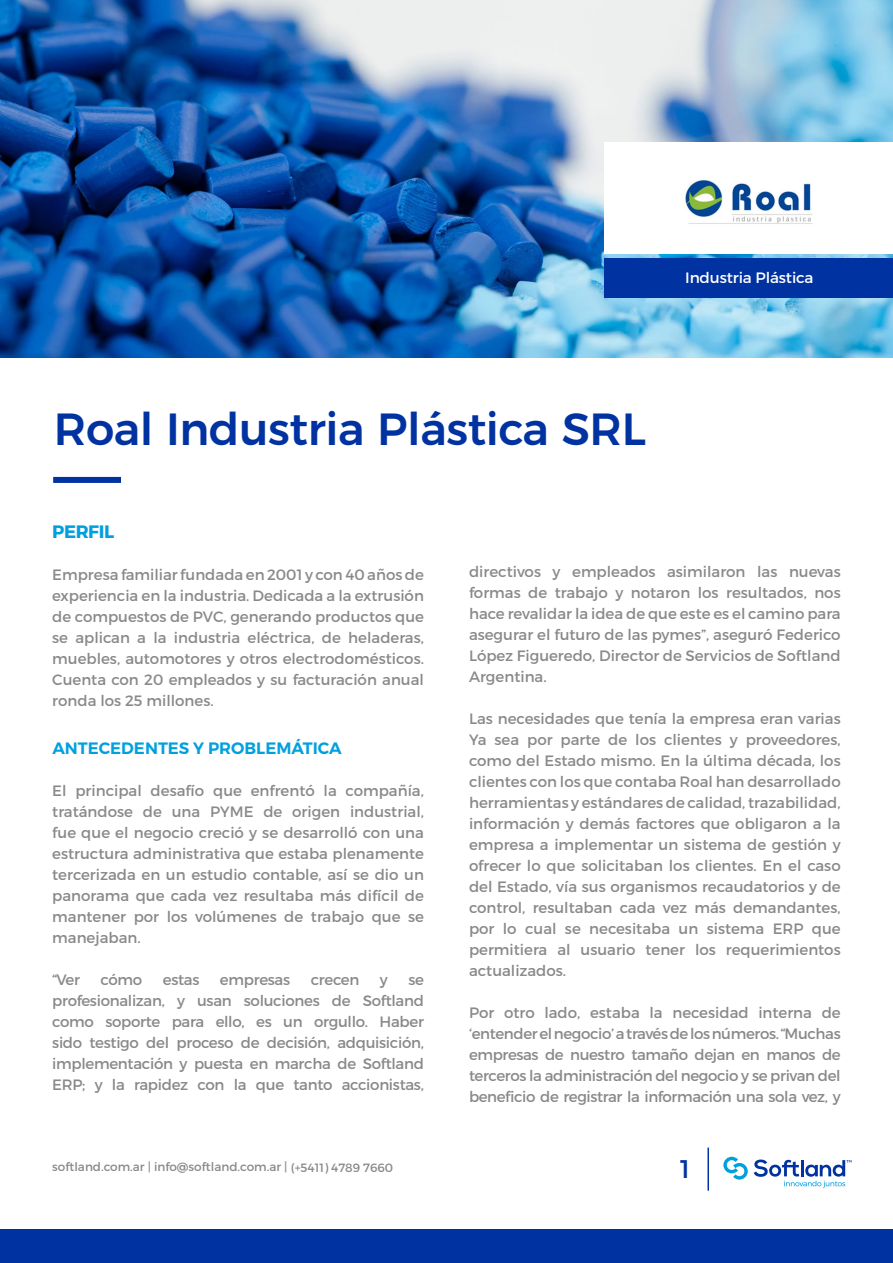
<style>
.page{position:relative;width:893px;height:1263px;background:#fff}
.page>*{position:absolute;margin:0;border:0;box-sizing:border-box;transform-origin:0 0}
.t1{font:500 45px "Montserrat";letter-spacing:-.01em;color:#0033a1}
.t2{font:25.5px "Montserrat";color:#0033a1}
.t3{font:700 18px "Montserrat";letter-spacing:-.025em;color:#00a0df}
.t4{font:600 16.5px "Montserrat";color:#00a0df}
.t5{font:15px/21px "Montserrat";color:#88898a;text-align:justify}
.t6{font:15px "Montserrat";letter-spacing:-.01em;color:#fff}
.t7{font:15px "Montserrat";letter-spacing:-.02em;color:#88898a}
.t8{font:12px "Montserrat";color:#88898a}
</style>
<div class="page">
<hr style="left:707px;top:1147px;width:2px;height:44px;background:#0033a1">
<img style="left:0;top:0;width:893px;height:357px">
<svg style="left:723px;top:1157px;width:25px;height:22px"></svg>
<svg style="left:754px;top:1159px;width:97px;height:29px"></svg>
<div style="left:0;top:1229px;width:893px;height:34px;background:#0033a1"></div>
<div style="left:53px;top:477px;width:68px;height:6px;background:#0033a1"></div>
<div style="left:604px;top:142px;width:289px;height:112px;background:#fff"></div>
<div style="left:604px;top:258px;width:289px;height:39px;background:#0033a1"></div>
<img style="left:685px;top:180px;width:128px;height:44px">
<p class="t6" style="left:685px;top:268px;width:130px">Industria Plástica</p>
<h1 class="t1" style="left:54px;top:393px;width:594px">Roal Industria Plástica SRL</h1>
<p class="t3" style="left:52px;top:520px;width:63px">PERFIL</p>
<p class="t5" style="left:52px;top:564px;width:373px">Empresa familiar fundada en 2001 y con 40 años de experiencia en la industria. Dedicada a la extrusión de compuestos de PVC, generando productos que se aplican a la industria eléctrica, de heladeras, muebles, automotores y otros electrodomésticos.<br>Cuenta con 20 empleados y su facturación anual ronda los 25 millones.</p>
<p class="t4" style="left:52px;top:737px;width:291px">ANTECEDENTES Y PROBLEMÁTICA</p>
<p class="t5" style="left:52px;top:780px;width:373px">El principal desafío que enfrentó la compañía, tratándose de una PYME de origen industrial, fue que el negocio creció y se desarrolló con una estructura administrativa que estaba plenamente tercerizada en un estudio contable, así se dio un panorama que cada vez resultaba más difícil de mantener por los volúmenes de trabajo que se manejaban.</p>
<p class="t5" style="left:52px;top:969px;width:29px">“Ver</p>
<p class="t5" style="left:101px;top:969px;width:43px">cómo</p>
<p class="t5" style="left:163px;top:969px;width:38px">estas</p>
<p class="t7" style="left:220px;top:970px;width:72px">empresas</p>
<p class="t5" style="left:311px;top:969px;width:50px">crecen</p>
<p class="t5" style="left:380px;top:969px;width:9px">y</p>
<p class="t5" style="left:52px;top:969px;width:373px;text-indent:356px">se profesionalizan, y usan soluciones de Softland como soporte para ello, es un orgullo. Haber sido testigo del proceso de decisión, adquisición, implementación y puesta en marcha de Softland ERP; y la rapidez con la que tanto accionistas,</p>
<p class="t8" style="left:52px;top:1160px;width:342px">softland.com.ar | info@softland.com.ar | (+5411) 4789 7660</p>
<p class="t5" style="left:469px;top:561px;width:373px">directivos y empleados asimilaron las nuevas formas de trabajo y notaron los resultados, nos hace revalidar la idea de que este es el camino para asegurar el futuro de las pymes”, aseguró Federico López Figueredo, Director de Servicios de Softland Argentina.</p>
<p class="t5" style="left:469px;top:708px;width:373px">Las necesidades que tenía la empresa eran varias Ya sea por parte de los clientes y proveedores, como del Estado mismo. En la última década, los clientes con los que contaba Roal han desarrollado herramientas y estándares de calidad, trazabilidad, información y demás factores que obligaron a la empresa a implementar un sistema de gestión y ofrecer lo que solicitaban los clientes. En el caso del Estado, vía sus organismos recaudatorios y de control, resultaban cada vez más demandantes, por lo cual se necesitaba un sistema ERP que permitiera al usuario tener los requerimientos actualizados.</p>
<p class="t5" style="left:469px;top:1002px;width:373px">Por otro lado, estaba la necesidad interna de ‘entender el negocio’ a través de los números. “Muchas empresas de nuestro tamaño dejan en manos de terceros la administración del negocio y se privan del beneficio de registrar la información una sola vez, y</p>
<h2 class="t2" style="left:680px;top:1153px;width:11px">1</h2>
</div>
